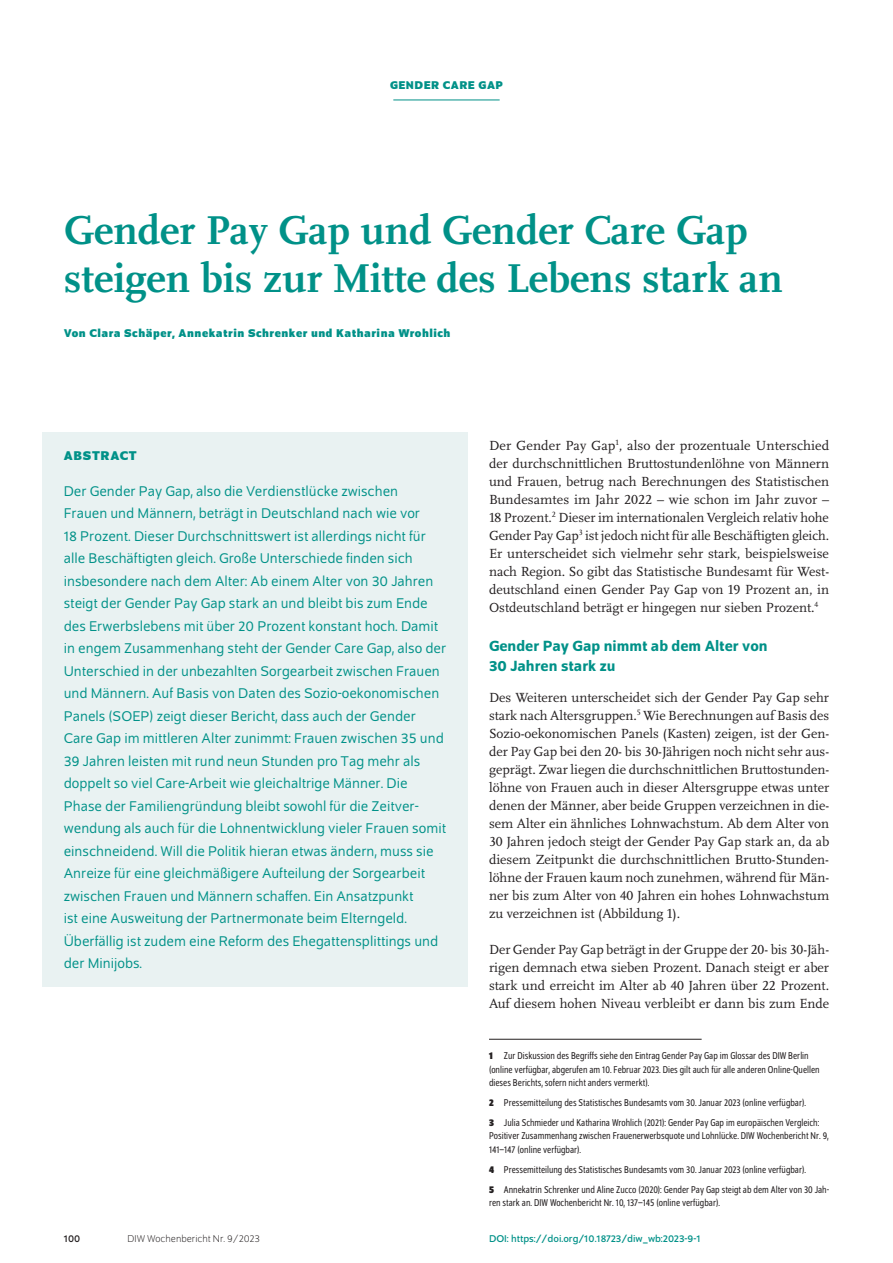
<style>
.page{position:relative;width:893px;height:1263px;background:#fff}
.page>*{position:absolute;margin:0;border:0;box-sizing:border-box;transform-origin:0 0}
.t1{font:700 42px/48px "Scala Pro";color:#009188}
.t2{font:500 15.75px/19.5px "Schumpeter";color:#009188}
.t3{font:15px/22.5px "Schumpeter Blond";color:#009188}
.t4{font:13.8px/18px "Scala Pro";color:#231f20;text-align:justify}
.t5{font:700 13.5px "Schumpeter";letter-spacing:.05em;color:#009188}
.t6{font:700 12px "Schumpeter";letter-spacing:.04em;color:#009188}
.t7{font:semi-condensed 10.5px/13.5px "Schumpeter Blond";color:#231f20}
.t8{font:10.5px "Schumpeter";color:#009188}
.t9{font:300 10.5px "Schumpeter";color:#231f20}
.t10{font:10.5px "Schumpeter";color:#231f20}
.s1{font-family:"Schumpeter";font-weight:700}
</style>
<div class="page">
<hr style="left:393px;top:100px;width:107px;height:1px;background:#009188">
<div style="left:43px;top:432px;width:425px;height:554px;background:#e9f2f2"></div>
<hr style="left:489px;top:1039px;width:213px;height:1px;background:#231f20">
<p class="t6" style="left:390px;top:79px;width:114px">GENDER CARE GAP</p>
<h1 class="t1" style="left:64px;top:203px;width:721px">Gender Pay Gap und Gender Care Gap steigen bis zur Mitte des Lebens stark an</h1>
<p class="t6" style="left:64px;top:326px;width:388px">Von Clara Schäper, Annekatrin Schrenker und Katharina Wrohlich</p>
<p class="t5" style="left:64px;top:448px;width:75px">ABSTRACT</p>
<p class="t3" style="left:64px;top:480px;width:384px">Der Gender Pay Gap, also die Verdienstlücke zwischen<br>Frauen und Männern, beträgt in Deutschland nach wie vor<br>18 Prozent. Dieser Durchschnittswert ist allerdings nicht für alle Beschäftigten gleich. Große Unterschiede finden sich insbesondere nach dem Alter: Ab einem Alter von 30 Jahren steigt der Gender Pay Gap stark an und bleibt bis zum Ende des Erwerbslebens mit über 20 Prozent konstant hoch. Damit in engem Zusammenhang steht der Gender Care Gap, also der Unterschied in der unbezahlten Sorgearbeit zwischen Frauen und Männern. Auf Basis von Daten des Sozio-oekonomischen Panels (SOEP) zeigt dieser Bericht, dass auch der Gender Care Gap im mittleren Alter zunimmt: Frauen zwischen 35 und 39 Jahren leisten mit rund neun Stunden pro Tag mehr als doppelt so viel Care-Arbeit wie gleichaltrige Männer. Die Phase der Familiengründung bleibt sowohl für die Zeitver&shy;wendung als auch für die Lohnentwicklung vieler Frauen somit einschneidend. Will die Politik hieran etwas ändern, muss sie Anreize für eine gleichmäßigere Aufteilung der Sorgearbeit zwischen Frauen und Männern schaffen. Ein Ansatzpunkt<br>ist eine Ausweitung der Partnermonate beim Elterngeld.<br>Überfällig ist zudem eine Reform des Ehegattensplittings und der Minijobs.</p>
<p class="t4" style="left:489px;top:436px;width:342px">Der Gender Pay Gap<sup>1</sup>, also der prozentuale Unterschied der durchschnittlichen Bruttostundenlöhne von Männern und Frauen, betrug nach Berechnungen des Statistischen Bundesamtes im Jahr 2022 – wie schon im Jahr zuvor – 18 Prozent.<sup>2</sup> Dieser im internationalen Vergleich relativ hohe Gender Pay Gap<sup>3</sup> ist jedoch nicht für alle Beschäftigten gleich.<br>Er unterscheidet sich vielmehr sehr stark, beispielsweise nach Region. So gibt das Statistische Bundesamt für West&shy;deutschland einen Gender Pay Gap von 19 Prozent an, in Ostdeutschland beträgt er hingegen nur sieben Prozent.<sup>4</sup></p>
<p class="t2" style="left:489px;top:636px;width:280px">Gender Pay Gap nimmt ab dem Alter von<br>30 Jahren stark zu</p>
<p class="t4" style="left:489px;top:688px;width:342px">Des Weiteren unterscheidet sich der Gender Pay Gap sehr stark nach Altersgruppen.<sup>5</sup> Wie Berechnungen auf Basis des Sozio-oekonomischen Panels (Kasten) zeigen, ist der Gen&shy;der Pay Gap bei den 20- bis 30-Jährigen noch nicht sehr aus&shy;geprägt. Zwar liegen die durchschnittlichen Bruttostunden&shy;löhne von Frauen auch in dieser Altersgruppe etwas unter denen der Männer, aber beide Gruppen verzeichnen in die&shy;sem Alter ein ähnliches Lohnwachstum. Ab dem Alter von 30 Jahren jedoch steigt der Gender Pay Gap stark an, da ab diesem Zeitpunkt die durchschnittlichen Brutto-Stunden&shy;löhne der Frauen kaum noch zunehmen, während für Män&shy;ner bis zum Alter von 40 Jahren ein hohes Lohnwachstum zu verzeichnen ist (Abbildung 1).</p>
<p class="t4" style="left:489px;top:940px;width:342px">Der Gender Pay Gap beträgt in der Gruppe der 20- bis 30-Jäh&shy;rigen demnach etwa sieben Prozent. Danach steigt er aber stark und erreicht im Alter ab 40 Jahren über 22 Prozent.<br>Auf diesem hohen Niveau verbleibt er dann bis zum Ende</p>
<p class="t7" style="left:489px;top:1049px;width:332px"><span class="s1">1</span> Zur Diskussion des Begriffs siehe den Eintrag Gender Pay Gap im Glossar des DIW Berlin (online verfügbar, abgerufen am 10. Februar 2023. Dies gilt auch für alle anderen Online-Quellen dieses Berichts, sofern nicht anders vermerkt).</p>
<p class="t7" style="left:489px;top:1093px;width:332px;line-height:20px"><span class="s1">2</span> Pressemitteilung des Statistisches Bundesamts vom 30. Januar 2023 (online verfügbar).<br><span class="s1">3</span> Julia Schmieder und Katharina Wrohlich (2021): Gender Pay Gap im europäischen Vergleich:</p>
<p class="t7" style="left:489px;top:1129px;width:341px">Positiver Zusammenhang zwischen Frauenerwerbsquote und Lohnlücke. DIW Wochenbericht Nr. 9,<br>141–147 (online verfügbar).</p>
<p class="t7" style="left:489px;top:1160px;width:342px;line-height:20px"><span class="s1">4</span> Pressemitteilung des Statistisches Bundesamts vom 30. Januar 2023 (online verfügbar).<br><span class="s1">5</span> Annekatrin Schrenker und Aline Zucco (2020): Gender Pay Gap steigt ab dem Alter von 30 Jah-</p>
<p class="t7" style="left:489px;top:1196px;width:233px">ren stark an. DIW Wochenbericht Nr. 10, 137–145 (online verfügbar).</p>
<p class="t10" style="left:64px;top:1233px;width:18px">100</p>
<p class="t9" style="left:128px;top:1234px;width:134px">DIW Wochenbericht Nr. 9/2023</p>
<p class="t8" style="left:489px;top:1233px;width:213px">DOI: https://doi.org/10.18723/diw_wb:2023-9-1</p>
</div>
